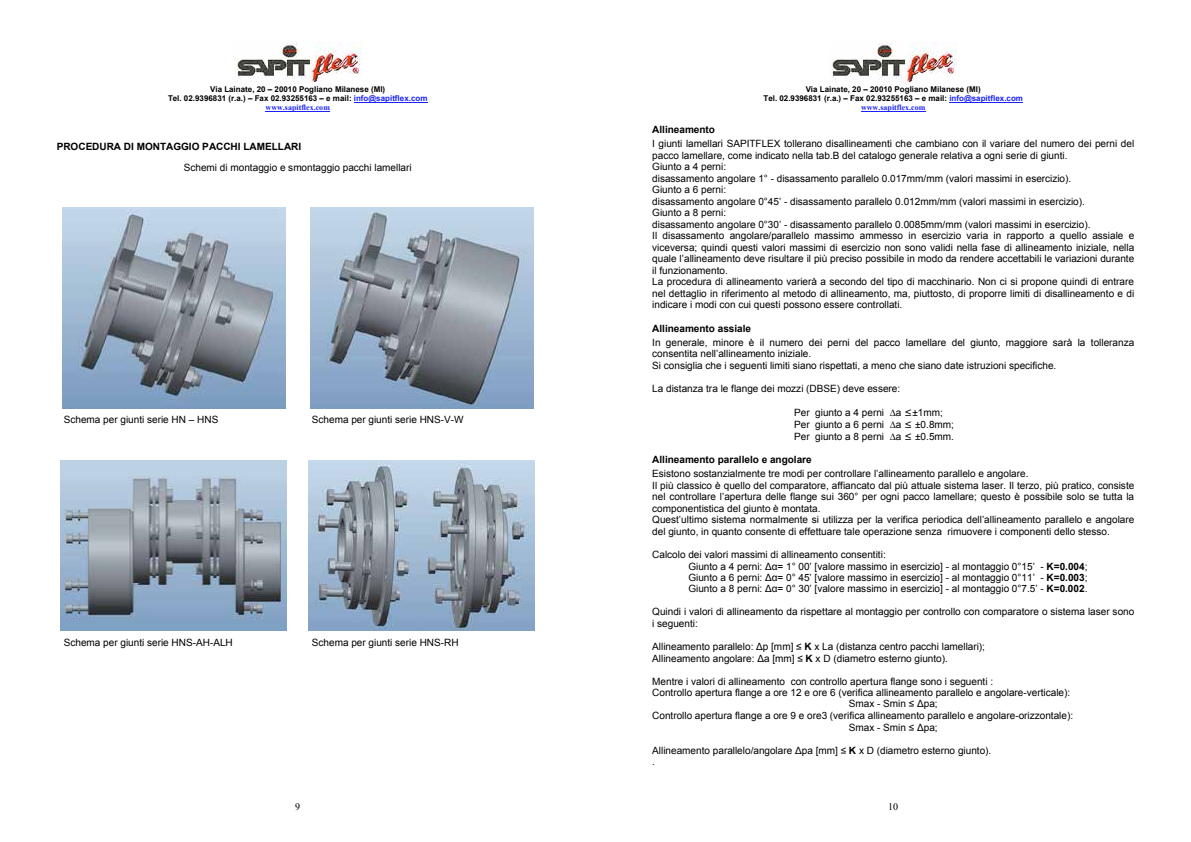
<style>
.page{position:relative;width:1191px;height:842px;background:#fff}
.page>*{position:absolute;margin:0;border:0;box-sizing:border-box;transform-origin:0 0}
.t1{font:10px/11.5px "Arial";color:#000}
.t2{font:700 10px "Arial";color:#000}
.t3{font:10px "Times New Roman";color:#000}
.t4{font:700 8px/9.2px "Arial";color:#000;text-align:center}
.t5{font:700 8px "Times New Roman";color:#1922fb}
.s1{color:#1922fb}
.s2{font-family:"Verdana"}
.s3{font-weight:700}
</style>
<div class="page">
<img style="left:234px;top:42px;width:127px;height:40px">
<hr style="left:354px;top:102px;width:73px;height:1px;background:#1922fb">
<hr style="left:265px;top:111px;width:65px;height:1px;background:#1922fb">
<img style="left:62px;top:208px;width:223px;height:200px">
<img style="left:310px;top:208px;width:223px;height:200px">
<img style="left:61px;top:460px;width:225px;height:170px">
<img style="left:308px;top:460px;width:227px;height:170px">
<img style="left:829px;top:43px;width:128px;height:39px">
<hr style="left:949px;top:102px;width:74px;height:1px;background:#1922fb">
<hr style="left:861px;top:111px;width:64px;height:1px;background:#1922fb">
<p class="t4" style="left:168px;top:85px;width:261px">Via Lainate, 20 – 20010 Pogliano Milanese (MI)<br>Tel. 02.9396831 (r.a.) – Fax 02.93255163 – e mail: <span class="s1">info@sapitflex.com</span></p>
<p class="t5" style="left:265px;top:102px;width:66px">www.sapitflex.com</p>
<p class="t2" style="left:57px;top:140px;width:246px">PROCEDURA DI MONTAGGIO PACCHI LAMELLARI</p>
<p class="t1" style="left:184px;top:162px;width:229px">Schemi di montaggio e smontaggio pacchi lamellari</p>
<p class="t1" style="left:64px;top:414px;width:156px">Schema per giunti serie HN – HNS</p>
<p class="t1" style="left:312px;top:414px;width:153px">Schema per giunti serie HNS-V-W</p>
<p class="t1" style="left:64px;top:637px;width:170px">Schema per giunti serie HNS-AH-ALH</p>
<p class="t1" style="left:312px;top:637px;width:148px">Schema per giunti serie HNS-RH</p>
<p class="t3" style="left:295px;top:800px;width:7px">9</p>
<p class="t4" style="left:763px;top:85px;width:261px">Via Lainate, 20 – 20010 Pogliano Milanese (MI)<br>Tel. 02.9396831 (r.a.) – Fax 02.93255163 – e mail: <span class="s1">info@sapitflex.com</span></p>
<p class="t5" style="left:861px;top:102px;width:66px">www.sapitflex.com</p>
<p class="t2" style="left:652px;top:123px;width:64px">Allineamento</p>
<p class="t1" style="left:652px;top:138px;width:483px">I giunti lamellari SAPITFLEX tollerano disallineamenti che cambiano con il variare del numero dei perni del pacco lamellare, come indicato nella tab.B del catalogo generale relativa a ogni serie di giunti.<br>Giunto a 4 perni:<br>disassamento angolare 1° - disassamento parallelo 0.017mm/mm (valori massimi in esercizio).<br>Giunto a 6 perni:<br>disassamento angolare 0°45’ - disassamento parallelo 0.012mm/mm (valori massimi in esercizio).<br>Giunto a 8 perni:<br>disassamento angolare 0°30’ - disassamento parallelo 0.0085mm/mm (valori massimi in esercizio).<br>Il disassamento angolare/parallelo massimo ammesso in esercizio varia in rapporto a quello assiale e viceversa; quindi questi valori massimi di esercizio non sono validi nella fase di allineamento iniziale, nella quale l’allineamento deve risultare il più preciso possibile in modo da rendere accettabili le variazioni durante il funzionamento.<br>La procedura di allineamento varierà a secondo del tipo di macchinario. Non ci si propone quindi di entrare nel dettaglio in riferimento al metodo di allineamento, ma, piuttosto, di proporre limiti di disallineamento e di indicare i modi con cui questi possono essere controllati.</p>
<p class="t2" style="left:652px;top:321px;width:100px">Allineamento assiale</p>
<p class="t1" style="left:652px;top:337px;width:483px">In generale, minore è il numero dei perni del pacco lamellare del giunto, maggiore sarà la tolleranza consentita nell’allineamento iniziale.<br>Si consiglia che i seguenti limiti siano rispettati, a meno che siano date istruzioni specifiche.</p>
<p class="t1" style="left:652px;top:383px;width:249px">La distanza tra le flange dei mozzi (DBSE) deve essere:</p>
<p class="t1" style="left:794px;top:406px;width:161px;line-height:12.2px">Per giunto a 4 perni ∆a <span class="s2">≤</span>±1mm;<br>Per giunto a 6 perni ∆a <span class="s2">≤</span> ±0.8mm;<br>Per giunto a 8 perni ∆a <span class="s2">≤</span> ±0.5mm.</p>
<p class="t2" style="left:652px;top:453px;width:161px">Allineamento parallelo e angolare</p>
<p class="t1" style="left:652px;top:468px;width:483px">Esistono sostanzialmente tre modi per controllare l’allineamento parallelo e angolare.<br>Il più classico è quello del comparatore, affiancato dal più attuale sistema laser. Il terzo, più pratico, consiste nel controllare l’apertura delle flange sui 360° per ogni pacco lamellare; questo è possibile solo se tutta la componentistica del giunto è montata.<br>Quest’ultimo sistema normalmente si utilizza per la verifica periodica dell’allineamento parallelo e angolare del giunto, in quanto consente di effettuare tale operazione senza rimuovere i componenti dello stesso.</p>
<p class="t1" style="left:688px;top:549px;width:401px;text-indent:-36px">Calcolo dei valori massimi di allineamento consentiti:<br>Giunto a 4 perni: ∆α= 1° 00’ [valore massimo in esercizio] - al montaggio 0°15’ - <span class="s3">K=0.004</span>; Giunto a 6 perni: ∆α= 0° 45’ [valore massimo in esercizio] - al montaggio 0°11’ - <span class="s3">K=0.003</span>; Giunto a 8 perni: ∆α= 0° 30’ [valore massimo in esercizio] - al montaggio 0°7.5’ - <span class="s3">K=0.002</span>.</p>
<p class="t1" style="left:652px;top:606px;width:484px">Quindi i valori di allineamento da rispettare al montaggio per controllo con comparatore o sistema laser sono i seguenti:</p>
<p class="t1" style="left:652px;top:641px;width:334px">Allineamento parallelo: ∆p [mm] ≤ <span class="s3">K</span> x La (distanza centro pacchi lamellari);<br>Allineamento angolare: ∆a [mm] ≤ <span class="s3">K</span> x D (diametro esterno giunto).</p>
<p class="t1" style="left:652px;top:675px;width:342px">Mentre i valori di allineamento con controllo apertura flange sono i seguenti :</p>
<p class="t1" style="left:652px;top:687px;width:419px">Controllo apertura flange a ore 12 e ore 6 (verifica allineamento parallelo e angolare-verticale):</p>
<p class="t1" style="left:848px;top:698px;width:90px">Smax - Smin ≤ ∆pa;</p>
<p class="t1" style="left:652px;top:710px;width:422px">Controllo apertura flange a ore 9 e ore3 (verifica allineamento parallelo e angolare-orizzontale):</p>
<p class="t1" style="left:848px;top:721px;width:90px">Smax - Smin ≤ ∆pa;</p>
<p class="t1" style="left:652px;top:744px;width:341px">Allineamento parallelo/angolare ∆pa [mm] ≤ <span class="s3">K</span> x D (diametro esterno giunto). .</p>
<p class="t3" style="left:888px;top:800px;width:12px">10</p>
</div>
